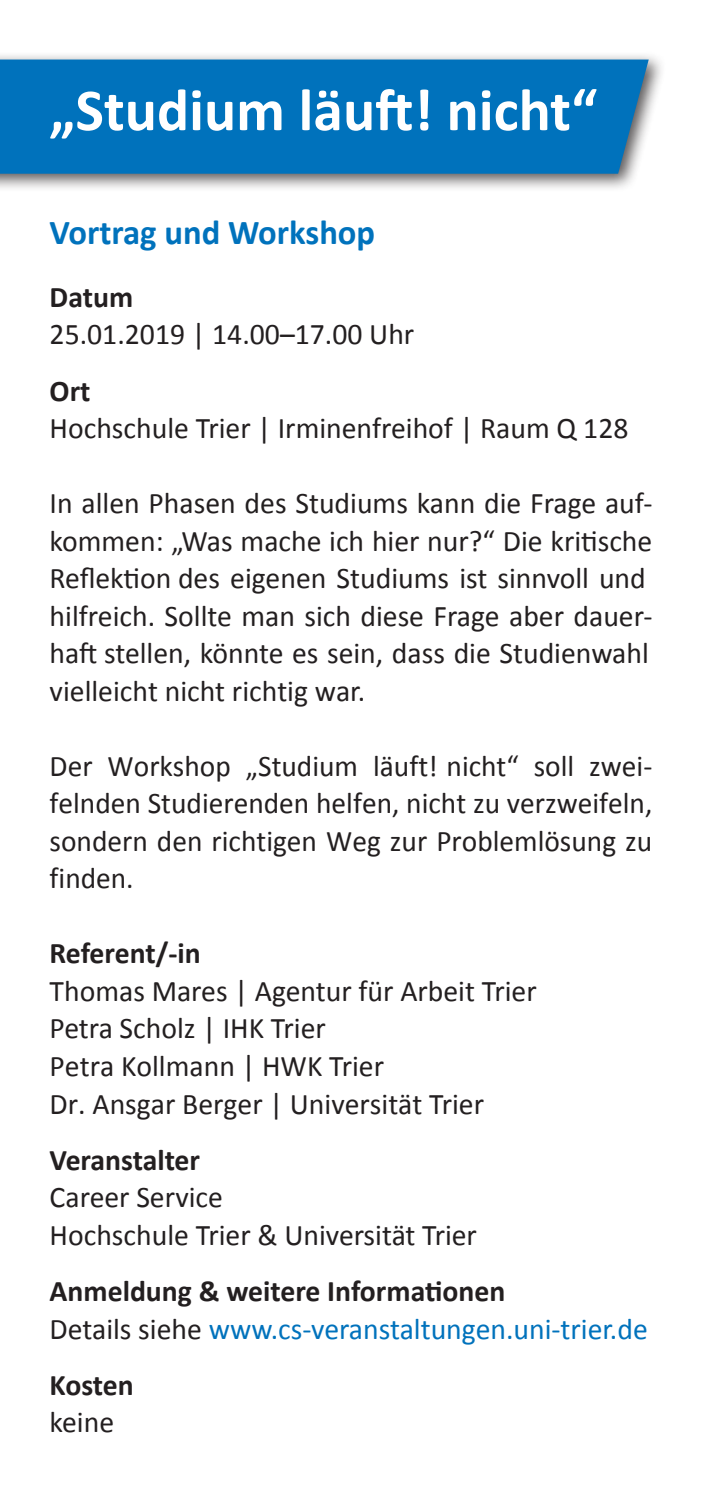
<style>
.page{position:relative;width:702px;height:1489px;background:#fff}
.page>*{position:absolute;margin:0;border:0;box-sizing:border-box;transform-origin:0 0}
.t1{font:700 60px "Calibri";color:#fff}
.t2{font:700 35px "Calibri";color:#0072bc}
.t3{font:30px/37.5px "Calibri";color:#231f20}
.t4{font:30px/37.5px "Calibri";color:#0072bc}
.t5{font:700 30px/37.5px "Calibri";letter-spacing:-.01em;color:#231f20}
.s1{font-weight:700}
.s2{font-weight:700;color:#231f20}
.s3{color:#231f20}
.s4{font-weight:400}
</style>
<div class="page">
<div style="left:0;top:51px;width:665px;height:141px;background:#231f20;opacity:.75"></div>
<div style="left:0;top:60px;width:648px;height:114px;background:#0072bc"></div>
<p class="t1" style="left:49px;top:72px;width:549px">„Studium läuft! nicht“</p>
<p class="t2" style="left:50px;top:210px;width:327px">Vortrag und Workshop</p>
<p class="t3" style="left:50px;top:278px;width:366px"><span class="s1">Datum<br></span>25.01.2019 | 14.00–17.00 Uhr</p>
<p class="t3" style="left:50px;top:372px;width:580px"><span class="s1">Ort<br></span>Hochschule Trier | Irminenfreihof | Raum Q 128</p>
<p class="t3" style="left:50px;top:484px;width:604px">In allen Phasen des Studiums kann die Frage auf&shy;kommen: „Was mache ich hier nur?“ Die kritische Reflektion des eigenen Studiums ist sinnvoll und hilfreich. Sollte man sich diese Frage aber dauer&shy;haft stellen, könnte es sein, dass die Studienwahl vielleicht nicht richtig war.</p>
<p class="t3" style="left:50px;top:747px;width:604px;text-align:justify">Der Workshop „Studium läuft! nicht“ soll zwei&shy;felnden Studierenden helfen, nicht zu verzweifeln, sondern den richtigen Weg zur Problemlösung zu finden.</p>
<p class="t3" style="left:50px;top:934px;width:488px"><span class="s1">Referent/-in<br></span>Thomas Mares | Agentur für Arbeit Trier<br>Petra Scholz | IHK Trier<br>Petra Kollmann | HWK Trier<br>Dr. Ansgar Berger | Universität Trier</p>
<p class="t3" style="left:50px;top:1141px;width:429px"><span class="s1">Veranstalter<br></span>Career Service<br>Hochschule Trier &amp; Universität Trier</p>
<p class="t4" style="left:50px;top:1272px;width:599px"><span class="s2">Anmeldung &amp; weitere Informationen<br></span><span class="s3">Details siehe</span> www.cs-veranstaltungen.uni-trier.de</p>
<p class="t5" style="left:50px;top:1365px;width:86px">Kosten <span class="s4">keine</span></p>
</div>
